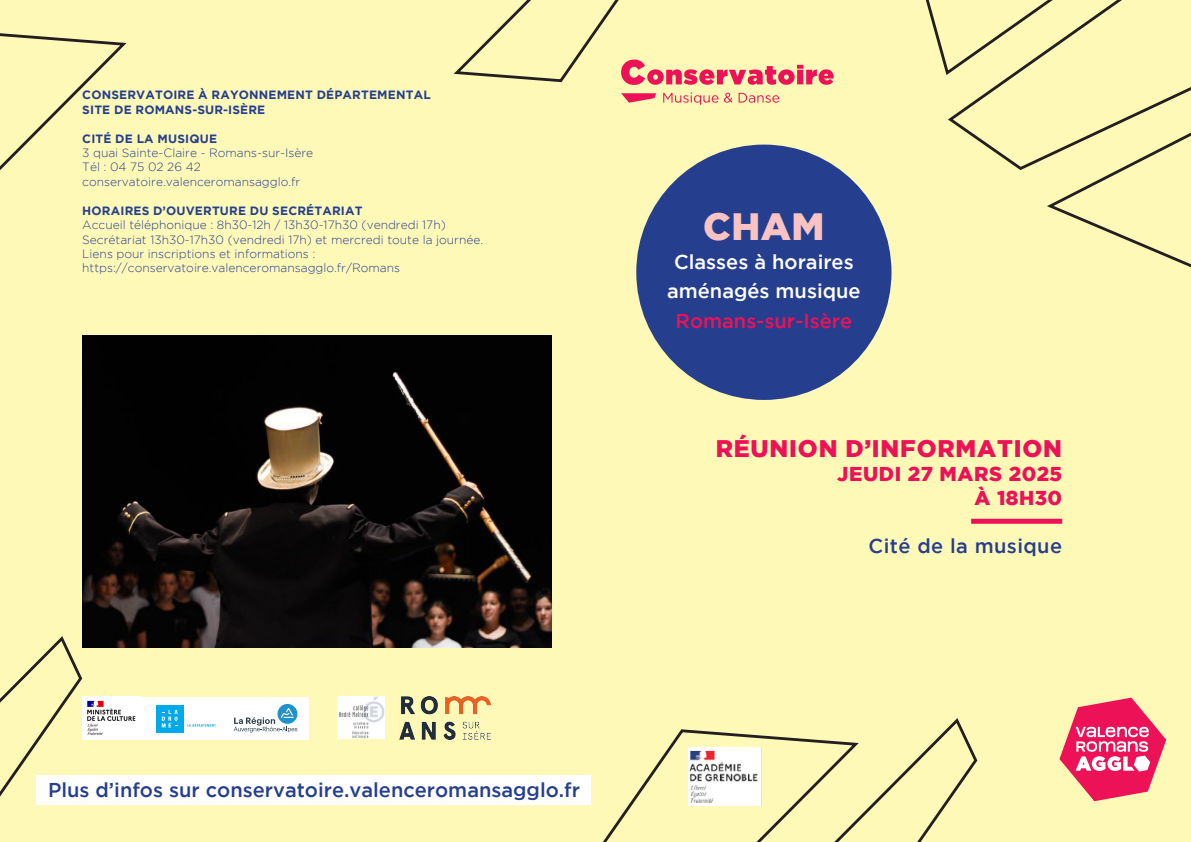
<style>
.page{position:relative;width:1191px;height:842px;background:#fff9b8}
.page>*{position:absolute;margin:0;border:0;box-sizing:border-box;transform-origin:0 0}
.t1{font:900 38px "Gotham";color:#f9c3c3}
.t2{font:900 24px "Gotham";letter-spacing:.035em;color:#ed1157}
.t3{font:500 20px "Gotham";color:#253f8e}
.t4{font:500 20px "Gotham";color:#fff}
.t5{font:900 20px/24px "Gotham";letter-spacing:.025em;color:#ed1157;text-align:right}
.t6{font:500 20px "Gotham";color:#ed1157}
.t7{font:500 20px "Gotham";letter-spacing:.02em;color:#253f8e}
.t8{font:300 12px "Gotham";color:#253f8e}
.t9{font:700 12px/14.4px "Gotham";letter-spacing:.015em;color:#253f8e}
</style>
<div class="page">
<div style="left:36px;top:775px;width:555px;height:30px;background:#fff"></div>
<div style="left:636px;top:145px;width:255px;height:255px;background:#253f8e;border-radius:50%"></div>
<svg style="left:1059px;top:698px;width:107px;height:103px"></svg>
<div style="left:971px;top:519px;width:91px;height:5px;background:#ed1157"></div>
<img style="left:82px;top:335px;width:469px;height:313px">
<svg style="left:948px;top:77px;width:243px;height:93px"></svg>
<svg style="left:1043px;top:111px;width:148px;height:157px"></svg>
<svg style="left:925px;top:0;width:197px;height:77px"></svg>
<svg style="left:862px;top:718px;width:116px;height:124px"></svg>
<svg style="left:0;top:634px;width:85px;height:163px"></svg>
<svg style="left:454px;top:0;width:379px;height:105px"></svg>
<svg style="left:469px;top:729px;width:393px;height:113px"></svg>
<svg style="left:0;top:33px;width:130px;height:368px"></svg>
<div style="left:83px;top:697px;width:225px;height:42px;background:#fff"></div>
<img style="left:87px;top:700px;width:49px;height:35px">
<div style="left:156px;top:705px;width:27px;height:27px;background:#00a9ea"></div>
<svg style="left:162px;top:710px;width:16px;height:17px"></svg>
<svg style="left:187px;top:724px;width:29px;height:3px"></svg>
<svg style="left:234px;top:704px;width:63px;height:28px"></svg>
<img style="left:337px;top:697px;width:47px;height:42px">
<img style="left:400px;top:697px;width:91px;height:42px">
<p class="t9" style="left:82px;top:88px;width:350px">CONSERVATOIRE À RAYONNEMENT DÉPARTEMENTAL<br>SITE DE ROMANS-SUR-ISÈRE</p>
<p class="t9" style="left:82px;top:131px;width:136px">CITÉ DE LA MUSIQUE</p>
<p class="t8" style="left:82px;top:146px;width:232px">3 quai Sainte-Claire - Romans-sur-Isère</p>
<p class="t8" style="left:82px;top:161px;width:120px">Tél : 04 75 02 26 42</p>
<p class="t8" style="left:82px;top:175px;width:220px">conservatoire.valenceromansagglo.fr</p>
<p class="t9" style="left:82px;top:203px;width:282px">HORAIRES D’OUVERTURE DU SECRÉTARIAT</p>
<p class="t8" style="left:82px;top:218px;width:365px">Accueil téléphonique : 8h30-12h / 13h30-17h30 (vendredi 17h)</p>
<p class="t8" style="left:82px;top:233px;width:402px">Secrétariat 13h30-17h30 (vendredi 17h) et mercredi toute la journée.</p>
<p class="t8" style="left:82px;top:247px;width:235px">Liens pour inscriptions et informations :</p>
<p class="t8" style="left:82px;top:261px;width:319px">https://conservatoire.valenceromansagglo.fr/Romans</p>
<p class="t1" style="left:703px;top:204px;width:123px">CHAM</p>
<p class="t4" style="left:674px;top:251px;width:181px">Classes à horaires</p>
<p class="t4" style="left:667px;top:280px;width:195px">aménagés musique</p>
<p class="t6" style="left:675px;top:309px;width:178px">Romans-sur-Isère</p>
<p class="t2" style="left:715px;top:435px;width:348px">RÉUNION D’INFORMATION</p>
<p class="t5" style="left:837px;top:462px;width:227px">JEUDI 27 MARS 2025<br>À 18H30</p>
<p class="t7" style="left:868px;top:535px;width:195px">Cité de la musique</p>
<p class="t3" style="left:48px;top:779px;width:533px">Plus d’infos sur conservatoire.valenceromansagglo.fr</p>
</div>
